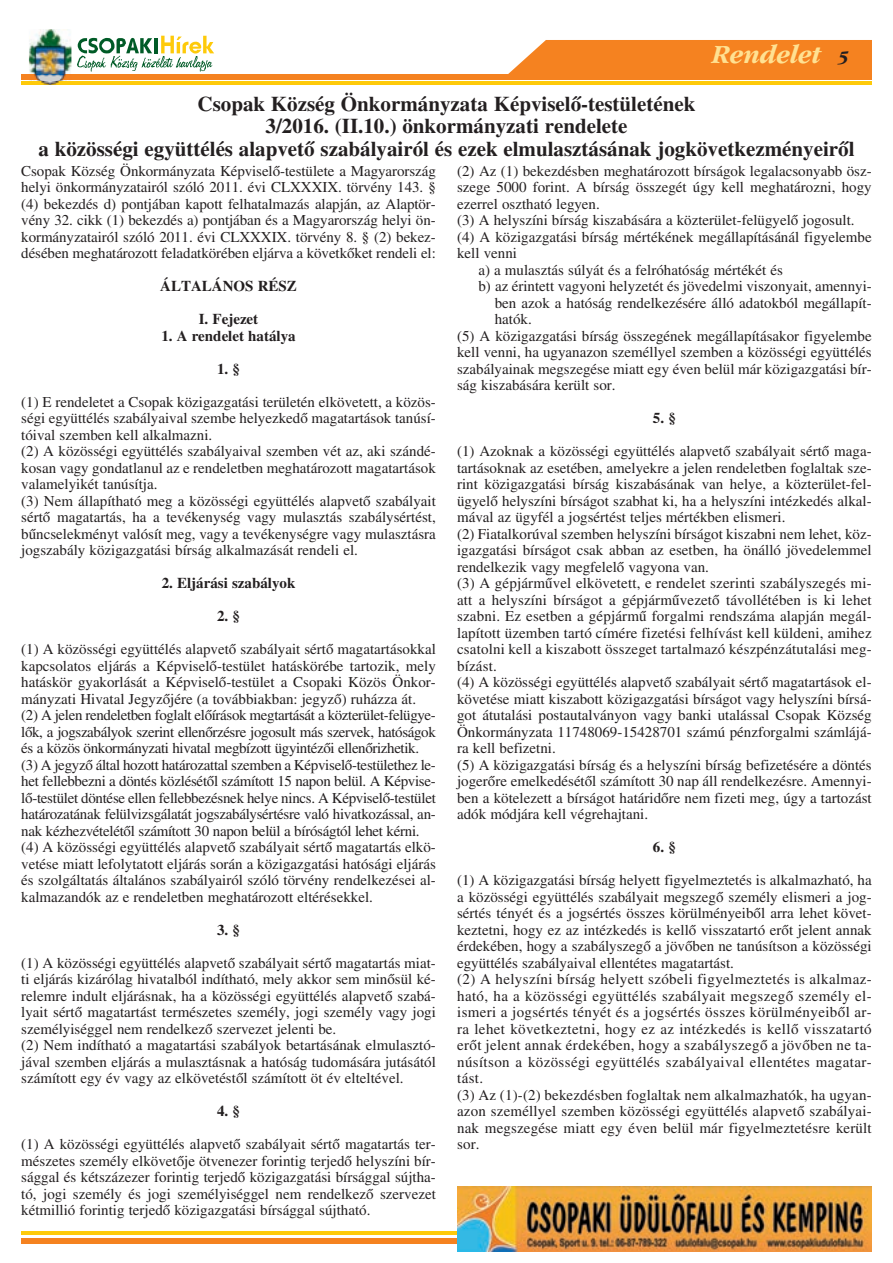
<style>
.page{position:relative;width:893px;height:1263px;background:#fff}
.page>*{position:absolute;margin:0;border:0;box-sizing:border-box;transform-origin:0 0}
.t1{font:italic 27px "Garamond HU Bold";letter-spacing:-.01em;color:#ffe192;scale:.95 1}
.t2{font:21px/22.5px "Hu Times Bold";color:#231f20;text-align:center}
.t3{font:15px/16.5px "Hu Times Roman";color:#231f20}
.t4{font:15px/16.5px "Hu Times Roman";letter-spacing:-.02em;color:#231f20}
.t5{font:15px "Hu Times Bold";color:#231f20}
.s1{font-size:18px;color:#231f20}
</style>
<div class="page">
<hr style="left:21px;top:82px;width:851px;height:3px;background:#feca0a">
<div style="left:21px;top:74px;width:851px;height:5px;background:#f58220"></div>
<svg style="left:77px;top:36px;width:137px;height:36px"></svg>
<img style="left:29px;top:29px;width:42px;height:53px">
<img style="left:41px;top:82px;width:18px;height:3px">
<img style="left:29px;top:74px;width:42px;height:5px">
<div style="left:508px;top:40px;width:364px;height:34px;background:#f58220"></div>
<div style="left:21px;top:1238px;width:599px;height:5px;background:#f58220"></div>
<hr style="left:21px;top:1231px;width:599px;height:3px;background:#feca0a">
<img style="left:457px;top:1186px;width:415px;height:65px">
<h1 class="t1" style="left:713px;top:44px;width:145px">Rendelet <span class="s1">5</span></h1>
<h2 class="t2" style="left:38px;top:94px;width:817px">Csopak Község Önkormányzata Képviselõ-testületének<br>3/2016. (II.10.) önkormányzati rendelete<br>a közösségi együttélés alapvetõ szabályairól és ezek elmulasztásának jogkövetkezményeirõl</h2>
<p class="t3" style="left:21px;top:164px;width:416px;text-align:justify">Csopak Község Önkormányzata Képviselõ-testülete a Magyarország helyi önkormányzatairól szóló 2011. évi CLXXXIX. törvény 143. § (4) bekezdés d) pontjában kapott felhatalmazás alapján, az Alaptör&shy;vény 32. cikk (1) bekezdés a) pontjában és a Magyarország helyi ön&shy;kormányzatairól szóló 2011. évi CLXXXIX. törvény 8. § (2) bekez&shy;désében meghatározott feladatkörében eljárva a követkõket rendeli el:</p>
<p class="t5" style="left:160px;top:281px;width:138px">ÁLTALÁNOS RÉSZ</p>
<p class="t5" style="left:199px;top:314px;width:61px">I. Fejezet</p>
<p class="t5" style="left:161px;top:330px;width:136px">1. A rendelet hatálya</p>
<p class="t5" style="left:217px;top:363px;width:24px">1. §</p>
<p class="t3" style="left:21px;top:395px;width:416px">(1) E rendeletet a Csopak közigazgatási területén elkövetett, a közös&shy;ségi együttélés szabályaival szembe helyezkedõ magatartások tanúsí&shy;tóival szemben kell alkalmazni.<br>(2) A közösségi együttélés szabályaival szemben vét az, aki szándé&shy;kosan vagy gondatlanul az e rendeletben meghatározott magatartások valamelyikét tanúsítja.<br>(3) Nem állapítható meg a közösségi együttélés alapvetõ szabályait sértõ magatartás, ha a tevékenység vagy mulasztás szabálysértést, bûncselekményt valósít meg, vagy a tevékenységre vagy mulasztásra jogszabály közigazgatási bírság alkalmazását rendeli el.</p>
<p class="t5" style="left:162px;top:578px;width:135px">2. Eljárási szabályok</p>
<p class="t5" style="left:217px;top:611px;width:24px">2. §</p>
<p class="t4" style="left:21px;top:642px;width:416px">(1) A közösségi együttélés alapvetõ szabályait sértõ magatartásokkal kapcsolatos eljárás a Képviselõ-testület hatáskörébe tartozik, mely hatáskör gyakorlását a Képviselõ-testület a Csopaki Közös Önkor&shy;mányzati Hivatal Jegyzõjére (a továbbiakban: jegyzõ) ruházza át. (2) A jelen rendeletben foglalt elõírások megtartását a közterület-felügye&shy;lõk, a jogszabályok szerint ellenõrzésre jogosult más szervek, hatóságok és a közös önkormányzati hivatal megbízott ügyintézõi ellenõrizhetik. (3) A jegyzõ által hozott határozattal szemben a Képviselõ-testülethez le&shy;het fellebbezni a döntés közlésétõl számított 15 napon belül. A Képvise&shy;lõ-testület döntése ellen fellebbezésnek helye nincs. A Képviselõ-testület határozatának felülvizsgálatát jogszabálysértésre való hivatkozással, an&shy;nak kézhezvételétõl számított 30 napon belül a bíróságtól lehet kérni. (4) A közösségi együttélés alapvetõ szabályait sértõ magatartás elkö&shy;vetése miatt lefolytatott eljárás során a közigazgatási hatósági eljárás és szolgáltatás általános szabályairól szóló törvény rendelkezései al&shy;kalmazandók az e rendeletben meghatározott eltérésekkel.</p>
<p class="t5" style="left:217px;top:924px;width:24px">3. §</p>
<p class="t3" style="left:21px;top:956px;width:416px">(1) A közösségi együttélés alapvetõ szabályait sértõ magatartás miat&shy;ti eljárás kizárólag hivatalból indítható, mely akkor sem minõsül ké&shy;relemre indult eljárásnak, ha a közösségi együttélés alapvetõ szabá&shy;lyait sértõ magatartást természetes személy, jogi személy vagy jogi személyiséggel nem rendelkezõ szervezet jelenti be.<br>(2) Nem indítható a magatartási szabályok betartásának elmulasztó&shy;jával szemben eljárás a mulasztásnak a hatóság tudomására jutásától számított egy év vagy az elkövetéstõl számított öt év elteltével.</p>
<p class="t5" style="left:217px;top:1106px;width:24px">4. §</p>
<p class="t3" style="left:21px;top:1137px;width:416px;text-align:justify">(1) A közösségi együttélés alapvetõ szabályait sértõ magatartás ter&shy;mészetes személy elkövetõje ötvenezer forintig terjedõ helyszíni bír&shy;sággal és kétszázezer forintig terjedõ közigazgatási bírsággal sújtha&shy;tó, jogi személy és jogi személyiséggel nem rendelkezõ szervezet kétmillió forintig terjedõ közigazgatási bírsággal sújtható.</p>
<p class="t3" style="left:457px;top:164px;width:416px">(2) Az (1) bekezdésben meghatározott bírságok legalacsonyabb ösz-</p>
<p class="t3" style="left:457px;top:180px;width:416px">szege 5000 forint. A bírság összegét úgy kell meghatározni, hogy</p>
<p class="t3" style="left:457px;top:197px;width:144px">ezerrel osztható legyen.</p>
<p class="t3" style="left:457px;top:213px;width:399px">(3) A helyszíni bírság kiszabására a közterület-felügyelõ jogosult.</p>
<p class="t3" style="left:457px;top:230px;width:416px">(4) A közigazgatási bírság mértékének megállapításánál figyelembe</p>
<p class="t3" style="left:457px;top:246px;width:61px">kell venni</p>
<p class="t3" style="left:478px;top:263px;width:306px">a) a mulasztás súlyát és a felróhatóság mértékét és</p>
<p class="t3" style="left:478px;top:279px;width:395px">b) az érintett vagyoni helyzetét és jövedelmi viszonyait, amennyi-</p>
<p class="t3" style="left:495px;top:296px;width:378px">ben azok a hatóság rendelkezésére álló adatokból megállapít-</p>
<p class="t3" style="left:495px;top:312px;width:39px">hatók.</p>
<p class="t3" style="left:457px;top:329px;width:416px">(5) A közigazgatási bírság összegének megállapításakor figyelembe</p>
<p class="t3" style="left:457px;top:345px;width:416px">kell venni, ha ugyanazon személlyel szemben a közösségi együttélés</p>
<p class="t3" style="left:457px;top:362px;width:416px">szabályainak megszegése miatt egy éven belül már közigazgatási bír-</p>
<p class="t3" style="left:457px;top:378px;width:160px">ság kiszabására került sor.</p>
<p class="t5" style="left:653px;top:413px;width:24px">5. §</p>
<p class="t3" style="left:457px;top:444px;width:416px">(1) Azoknak a közösségi együttélés alapvetõ szabályait sértõ maga&shy;tartásoknak az esetében, amelyekre a jelen rendeletben foglaltak sze&shy;rint közigazgatási bírság kiszabásának van helye, a közterület-fel&shy;ügyelõ helyszíni bírságot szabhat ki, ha a helyszíni intézkedés alkal&shy;mával az ügyfél a jogsértést teljes mértékben elismeri.<br>(2) Fiatalkorúval szemben helyszíni bírságot kiszabni nem lehet, köz&shy;igazgatási bírságot csak abban az esetben, ha önálló jövedelemmel rendelkezik vagy megfelelõ vagyona van.<br>(3) A gépjármûvel elkövetett, e rendelet szerinti szabályszegés mi&shy;att a helyszíni bírságot a gépjármûvezetõ távollétében is ki lehet szabni. Ez esetben a gépjármû forgalmi rendszáma alapján megál&shy;lapított üzemben tartó címére fizetési felhívást kell küldeni, amihez csatolni kell a kiszabott összeget tartalmazó készpénzátutalási meg&shy;bízást.<br>(4) A közösségi együttélés alapvetõ szabályait sértõ magatartások el&shy;követése miatt kiszabott közigazgatási bírságot vagy helyszíni bírsá&shy;got átutalási postautalványon vagy banki utalással Csopak Község Önkormányzata 11748069-15428701 számú pénzforgalmi számlájá&shy;ra kell befizetni.<br>(5) A közigazgatási bírság és a helyszíni bírság befizetésére a döntés jogerõre emelkedésétõl számított 30 nap áll rendelkezésre. Amennyi&shy;ben a kötelezett a bírságot határidõre nem fizeti meg, úgy a tartozást adók módjára kell végrehajtani.</p>
<p class="t5" style="left:653px;top:842px;width:24px">6. §</p>
<p class="t3" style="left:457px;top:873px;width:416px">(1) A közigazgatási bírság helyett figyelmeztetés is alkalmazható, ha a közösségi együttélés szabályait megszegõ személy elismeri a jog&shy;sértés tényét és a jogsértés összes körülményeibõl arra lehet követ&shy;keztetni, hogy ez az intézkedés is kellõ visszatartó erõt jelent annak érdekében, hogy a szabályszegõ a jövõben ne tanúsítson a közösségi együttélés szabályaival ellentétes magatartást.<br>(2) A helyszíni bírság helyett szóbeli figyelmeztetés is alkalmaz&shy;ható, ha a közösségi együttélés szabályait megszegõ személy el&shy;ismeri a jogsértés tényét és a jogsértés összes körülményeibõl ar&shy;ra lehet következtetni, hogy ez az intézkedés is kellõ visszatartó erõt jelent annak érdekében, hogy a szabályszegõ a jövõben ne ta&shy;núsítson a közösségi együttélés szabályaival ellentétes magatar&shy;tást.<br>(3) Az (1)-(2) bekezdésben foglaltak nem alkalmazhatók, ha ugyan&shy;azon személlyel szemben közösségi együttélés alapvetõ szabályai&shy;nak megszegése miatt egy éven belül már figyelmeztetésre került sor.</p>
</div>
